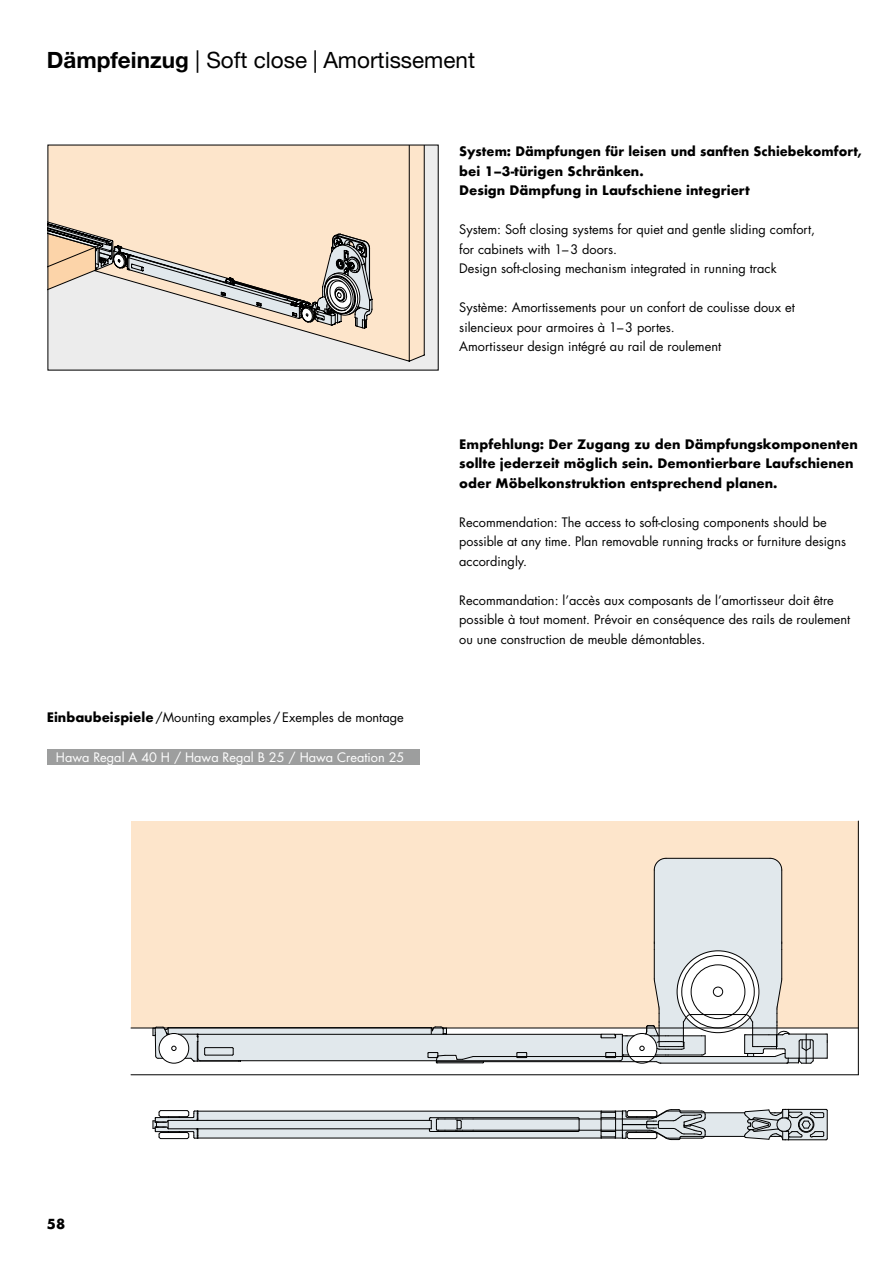
<style>
.page{position:relative;width:893px;height:1263px;background:#fff}
.page>*{position:absolute;margin:0;border:0;box-sizing:border-box;transform-origin:0 0}
.t1{font:22.5px "Helvetica Neue LT Std";color:#000}
.t2{font:700 13.5px "Futura";color:#000}
.t3{font:12.75px/19.5px "Futura";color:#000}
.t4{font:700 12.75px/19.5px "Futura";color:#000}
.t5{font:12.75px "Futura";color:#fff}
.s1{font-weight:700}
</style>
<div class="page">
<svg style="left:49px;top:147px;width:388px;height:222px;background:#e7d9c9"></svg>
<div style="left:131px;top:821px;width:727px;height:207px;background:#fde5cb"></div>
<svg style="left:153px;top:1109px;width:675px;height:31px;background:#b9bec1"></svg>
<div style="left:799px;top:1117px;width:14px;height:15px;border:1px solid #000;border-radius:50%"></div>
<svg style="left:153px;top:858px;width:675px;height:206px"></svg>
<div style="left:677px;top:950px;width:82px;height:83px;border:1px solid #000;border-radius:50%"></div>
<div style="left:681px;top:955px;width:73px;height:73px;border:1px solid #000;border-radius:50%"></div>
<div style="left:691px;top:964px;width:54px;height:55px;border:1px solid #000;border-radius:50%"></div>
<div style="left:713px;top:987px;width:10px;height:10px;border:1px solid #000;border-radius:50%"></div>
<hr style="left:131px;top:1074px;width:727px;height:1px;background:#000">
<hr style="left:131px;top:1028px;width:727px;height:1px;background:#000">
<hr style="left:858px;top:821px;width:1px;height:254px;background:#000">
<div style="left:47px;top:750px;width:373px;height:15px;background:#9d9e9e"></div>
<h1 class="t1" style="left:47px;top:47px;width:430px"><span class="s1">Dämpfeinzug</span> | Soft close | Amortissement</h1>
<p class="t4" style="left:459px;top:141px;width:404px">System: Dämpfungen für leisen und sanften Schiebekomfort, bei 1–3-türigen Schränken.<br>Design Dämpfung in Laufschiene integriert</p>
<p class="t3" style="left:459px;top:219px;width:357px">System: Soft closing systems for quiet and gentle sliding comfort, for cabinets with 1–3 doors.<br>Design soft-closing mechanism integrated in running track</p>
<p class="t3" style="left:459px;top:297px;width:337px">Système: Amortissements pour un confort de coulisse doux et silencieux pour armoires à 1–3 portes.<br>Amortisseur design intégré au rail de roulement</p>
<p class="t3" style="left:47px;top:707px;width:358px"><span class="s1">Einbaubeispiele</span>/Mounting examples/Exemples de montage</p>
<p class="t5" style="left:56px;top:749px;width:350px">Hawa Regal A 40 H / Hawa Regal B 25 / Hawa Creation 25</p>
<p class="t4" style="left:459px;top:434px;width:400px">Empfehlung: Der Zugang zu den Dämpfungskomponenten sollte jederzeit möglich sein. Demontierbare Laufschienen oder Möbelkonstruktion entsprechend planen.</p>
<p class="t3" style="left:459px;top:512px;width:388px">Recommendation: The access to soft-closing components should be possible at any time. Plan removable running tracks or furniture designs accordingly.</p>
<p class="t3" style="left:459px;top:590px;width:393px">Recommandation: l’accès aux composants de l’amortisseur doit être possible à tout moment. Prévoir en conséquence des rails de roulement ou une construction de meuble démontables.</p>
<p class="t2" style="left:47px;top:1214px;width:20px">58</p>
</div>
